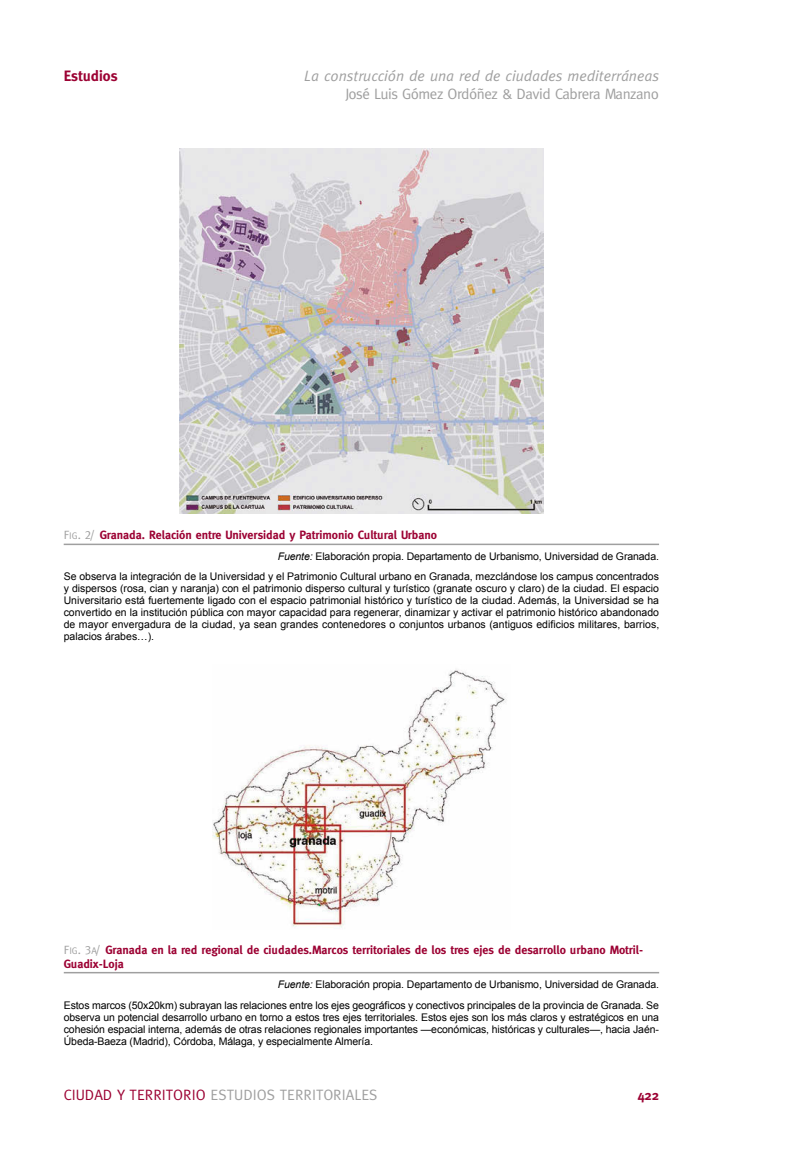
<style>
.page{position:relative;width:808px;height:1149px;background:#fff}
.page>*{position:absolute;margin:0;border:0;box-sizing:border-box;transform-origin:0 0}
.t1{font:italic 15px "Meta";color:#9f9f9f}
.t2{font:15px "Meta";letter-spacing:-.02em;color:#9f9f9f}
.t3{font:15px "Meta";color:#9f9f9f}
.t4{font:700 15px "Meta";color:#9c0233}
.t5{font:700 13.5px "Meta";color:#9c0233}
.t6{font:700 12px/13.2px "Meta";color:#9c0233}
.t7{font:10.5px/12px "Arial";letter-spacing:-.01em;color:#000;text-align:right}
.s1{font-family:"Meta Caps SC800";font-weight:400;color:#9f9f9f}
.s2{font-family:"Meta Caps SC800";font-weight:400;font-size:9.6px;color:#9f9f9f}
.s3{font-style:italic}
.s4{color:#9c0233}
</style>
<div class="page">
<img style="left:179px;top:148px;width:364px;height:365px">
<img style="left:213px;top:669px;width:294px;height:259px">
<hr style="left:64px;top:543px;width:595px;height:2px;background:#9f9f9f">
<hr style="left:64px;top:971px;width:595px;height:2px;background:#9f9f9f">
<h1 class="t4" style="left:64px;top:67px;width:55px">Estudios</h1>
<h1 class="t1" style="left:304px;top:67px;width:356px">La construcción de una red de ciudades mediterráneas</h1>
<h1 class="t2" style="left:345px;top:85px;width:315px">José Luis Gómez Ordóñez &amp; David Cabrera Manzano</h1>
<p class="t6" style="left:64px;top:528px;width:375px"><span class="s1">F</span><span class="s2">ig</span><span class="s1">. 2/</span> Granada. Relación entre Universidad y Patrimonio Cultural Urbano</p>
<p class="t7" style="left:64px;top:545px;width:597px;line-height:20.5px"><span class="s3">Fuente:</span> Elaboración propia. Departamento de Urbanismo, Universidad de Granada.<br>Se observa la integración de la Universidad y el Patrimonio Cultural urbano en Granada, mezclándose los campus concentrados</p>
<p class="t7" style="left:64px;top:582px;width:597px;text-align:justify">y dispersos (rosa, cian y naranja) con el patrimonio disperso cultural y turístico (granate oscuro y claro) de la ciudad. El espacio Universitario está fuertemente ligado con el espacio patrimonial histórico y turístico de la ciudad. Además, la Universidad se ha convertido en la institución pública con mayor capacidad para regenerar, dinamizar y activar el patrimonio histórico abandonado de mayor envergadura de la ciudad, ya sean grandes contenedores o conjuntos urbanos (antiguos edificios militares, barrios, palacios árabes…).</p>
<p class="t6" style="left:64px;top:943px;width:581px"><span class="s1">F</span><span class="s2">ig</span><span class="s1">. 3</span><span class="s2">a</span><span class="s1">/</span> Granada en la red regional de ciudades.Marcos territoriales de los tres ejes de desarrollo urbano Motril-<br>Guadix-Loja</p>
<p class="t7" style="left:64px;top:973px;width:597px;line-height:20.5px"><span class="s3">Fuente:</span> Elaboración propia. Departamento de Urbanismo, Universidad de Granada.<br>Estos marcos (50x20km) subrayan las relaciones entre los ejes geográficos y conectivos principales de la provincia de Granada. Se</p>
<p class="t7" style="left:64px;top:1010px;width:597px;text-align:justify">observa un potencial desarrollo urbano en torno a estos tres ejes territoriales. Estos ejes son los más claros y estratégicos en una cohesión espacial interna, además de otras relaciones regionales importantes —económicas, históricas y culturales—, hacia Jaén-Úbeda-Baeza (Madrid), Córdoba, Málaga, y especialmente Almería.</p>
<h1 class="t3" style="left:64px;top:1085px;width:315px"><span class="s4">CIUDAD Y TERRITORIO</span> ESTUDIOS TERRITORIALES</h1>
<p class="t5" style="left:637px;top:1086px;width:23px">422</p>
</div>
